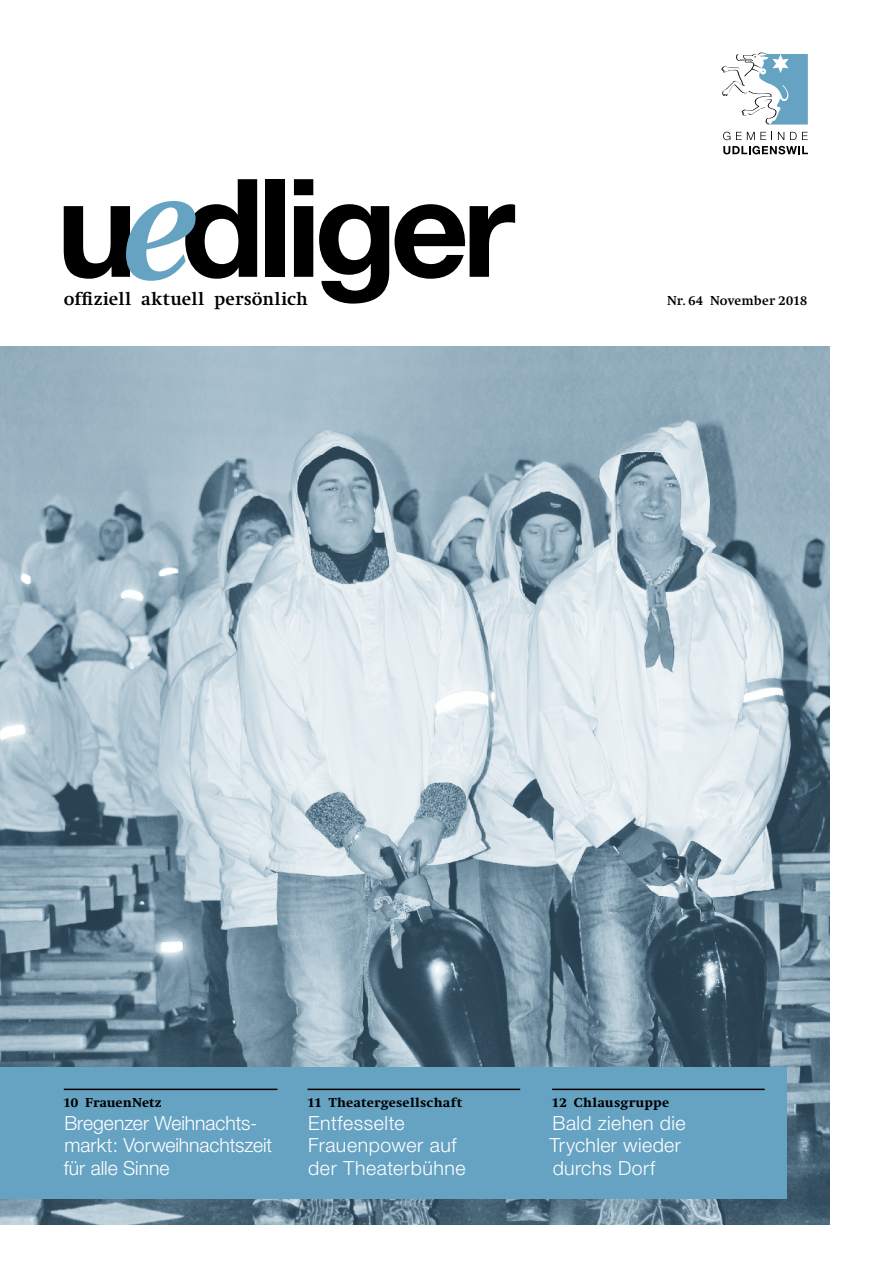
<style>
.page{position:relative;width:893px;height:1263px;background:#fff}
.page>*{position:absolute;margin:0;border:0;box-sizing:border-box;transform-origin:0 0}
.t1{font:700 136.65px "Helvetica Neue";letter-spacing:-.05em;color:#000}
.t2{font:300 19.5px/22.5px "Helvetica Neue";letter-spacing:.015em;color:#fff}
.t3{font:700 18.75px "Swift";letter-spacing:.01em;color:#000}
.t4{font:800 13.5px "Swift";letter-spacing:.015em;color:#000}
.t5{font:700 13.5px "Swift";letter-spacing:.01em;color:#000}
</style>
<div class="page">
<img style="left:0;top:347px;width:829px;height:877px">
<svg style="left:126px;top:201px;width:70px;height:80px"></svg>
<svg style="left:723px;top:132px;width:7px;height:8px"></svg>
<svg style="left:736px;top:132px;width:36px;height:8px"></svg>
<svg style="left:778px;top:132px;width:6px;height:8px"></svg>
<svg style="left:790px;top:132px;width:18px;height:8px"></svg>
<svg style="left:723px;top:146px;width:85px;height:8px"></svg>
<svg style="left:721px;top:53px;width:87px;height:72px"></svg>
<div style="left:0;top:1067px;width:787px;height:132px;background:#66a3c3"></div>
<hr style="left:64px;top:1088px;width:213px;height:2px;background:#000">
<hr style="left:308px;top:1088px;width:212px;height:2px;background:#000">
<hr style="left:552px;top:1088px;width:213px;height:2px;background:#000">
<h1 class="t1" style="left:56px;top:144px;width:461px">u dliger</h1>
<p class="t3" style="left:64px;top:289px;width:246px">offiziell aktuell persönlich</p>
<p class="t5" style="left:667px;top:293px;width:141px">Nr. 64 November 2018</p>
<p class="t4" style="left:64px;top:1095px;width:100px">10 FrauenNetz</p>
<p class="t2" style="left:64px;top:1111px;width:210px">Bregenzer Weihnachts&shy;markt: Vorweihnachtszeit für alle Sinne</p>
<p class="t4" style="left:307px;top:1095px;width:156px">11 Theatergesellschaft</p>
<p class="t2" style="left:308px;top:1111px;width:159px">Entfesselte<br>Frauenpower auf der Theaterbühne</p>
<p class="t4" style="left:552px;top:1095px;width:119px">12 Chlausgruppe</p>
<p class="t2" style="left:549px;top:1111px;width:138px">Bald ziehen die<br>Trychler wieder durchs Dorf</p>
</div>
